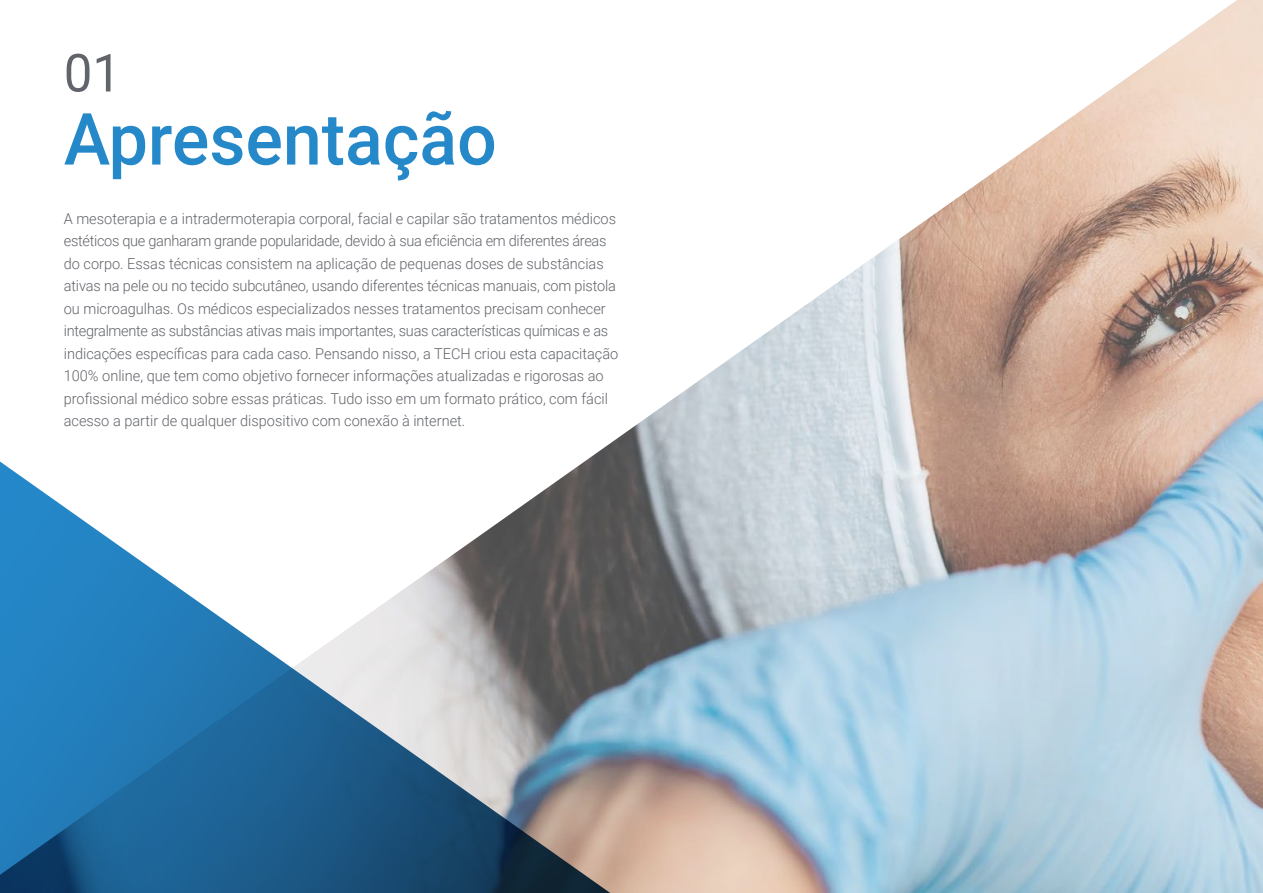
<style>
.page{position:relative;width:1263px;height:893px;background:#fff}
.page>*{position:absolute;margin:0;border:0;box-sizing:border-box;transform-origin:0 0}
.t1{font:500 72px "Roboto";color:#2488c9}
.t2{font:52.5px "Roboto";color:#61646a}
.t3{font:300 15px/22.5px "Roboto";color:#61646a}
</style>
<div class="page">
<img style="left:606px;top:0;width:657px;height:893px">
<svg style="left:0;top:446px;width:640px;height:447px"></svg>
<h2 class="t2" style="left:64px;top:36px;width:59px">01</h2>
<h1 class="t1" style="left:64px;top:89px;width:435px">Apresentação</h1>
<p class="t3" style="left:64px;top:207px;width:556px">A mesoterapia e a intradermoterapia corporal, facial e capilar são tratamentos médicos estéticos que ganharam grande popularidade, devido à sua eficiência em diferentes áreas do corpo. Essas técnicas consistem na aplicação de pequenas doses de substâncias ativas na pele ou no tecido subcutâneo, usando diferentes técnicas manuais, com pistola ou microagulhas. Os médicos especializados nesses tratamentos precisam conhecer integralmente as substâncias ativas mais importantes, suas características químicas e as indicações específicas para cada caso. Pensando nisso, a TECH criou esta capacitação 100% online, que tem como objetivo fornecer informações atualizadas e rigorosas ao profissional médico sobre essas práticas. Tudo isso em um formato prático, com fácil acesso a partir de qualquer dispositivo com conexão à internet.</p>
</div>
